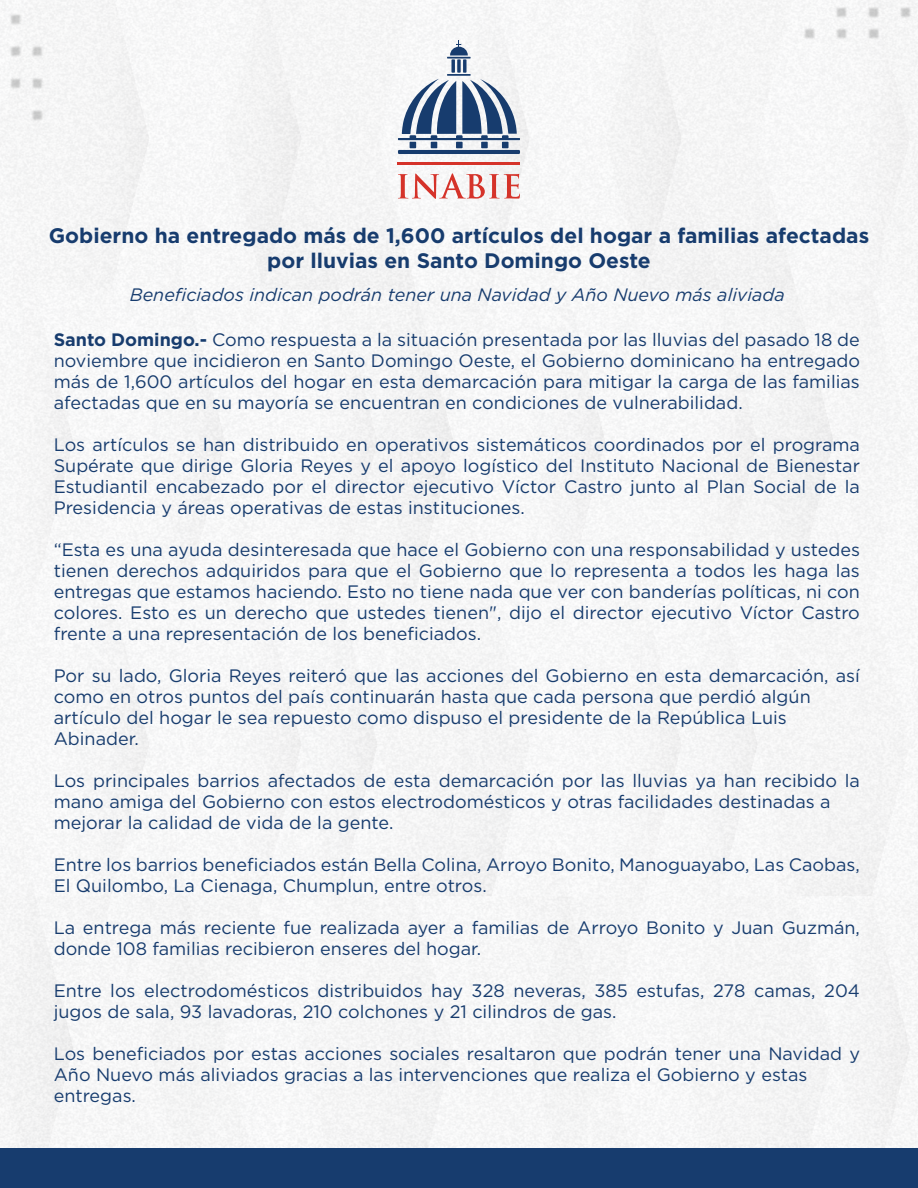
<style>
.page{position:relative;width:918px;height:1188px;background:#fff}
.page>*{position:absolute;margin:0;border:0;box-sizing:border-box;transform-origin:0 0}
.t1{font:700 21px/25.2px "Gotham";color:#173c6e;text-align:center}
.t2{font:18px/21px "Gotham";color:#173c6e}
.t3{font:italic 18px "Gotham";color:#173c6e}
.s1{font-weight:700}
</style>
<div class="page">
<div style="left:0;top:0;width:918px;height:1148px;background:#f6f6f6"></div>
<div style="left:751px;top:0;width:167px;height:92px;background:#f6f6f6"></div>
<div style="left:0;top:0;width:95px;height:174px;background:#f5f5f6"></div>
<hr style="left:447px;top:57px;width:24px;height:2px;background:#173c6e">
<hr style="left:398px;top:162px;width:122px;height:3px;background:#d5332a">
<svg style="left:398px;top:173px;width:122px;height:26px"></svg>
<hr style="left:398px;top:150px;width:122px;height:4px;background:#173c6e">
<hr style="left:398px;top:138px;width:122px;height:2px;background:#173c6e">
<svg style="left:402px;top:79px;width:115px;height:69px"></svg>
<hr style="left:447px;top:74px;width:24px;height:2px;background:#173c6e">
<svg style="left:451px;top:59px;width:4px;height:14px"></svg>
<svg style="left:457px;top:59px;width:4px;height:14px"></svg>
<svg style="left:463px;top:59px;width:4px;height:14px"></svg>
<svg style="left:450px;top:40px;width:18px;height:16px"></svg>
<div style="left:0;top:1148px;width:918px;height:40px;background:#173c6e"></div>
<p class="t1" style="left:49px;top:224px;width:822px">Gobierno ha entregado más de 1,600 artículos del hogar a familias afectadas por lluvias en Santo Domingo Oeste</p>
<p class="t3" style="left:130px;top:287px;width:656px">Beneficiados indican podrán tener una Navidad y Año Nuevo más aliviada</p>
<p class="t2" style="left:54px;top:330px;width:808px;text-align:justify"><span class="s1">Santo Domingo.-</span> Como respuesta a la situación presentada por las lluvias del pasado 18 de noviembre que incidieron en Santo Domingo Oeste, el Gobierno dominicano ha entregado más de 1,600 artículos del hogar en esta demarcación para mitigar la carga de las familias afectadas que en su mayoría se encuentran en condiciones de vulnerabilidad.</p>
<p class="t2" style="left:54px;top:435px;width:808px;text-align:justify">Los artículos se han distribuido en operativos sistemáticos coordinados por el programa Supérate que dirige Gloria Reyes y el apoyo logístico del Instituto Nacional de Bienestar Estudiantil encabezado por el director ejecutivo Víctor Castro junto al Plan Social de la Presidencia y áreas operativas de estas instituciones.</p>
<p class="t2" style="left:54px;top:540px;width:808px;text-align:justify">“Esta es una ayuda desinteresada que hace el Gobierno con una responsabilidad y ustedes tienen derechos adquiridos para que el Gobierno que lo representa a todos les haga las entregas que estamos haciendo. Esto no tiene nada que ver con banderías políticas, ni con colores. Esto es un derecho que ustedes tienen", dijo el director ejecutivo Víctor Castro frente a una representación de los beneficiados.</p>
<p class="t2" style="left:54px;top:666px;width:808px">Por su lado, Gloria Reyes reiteró que las acciones del Gobierno en esta demarcación, así como en otros puntos del país continuarán hasta que cada persona que perdió algún artículo del hogar le sea repuesto como dispuso el presidente de la República Luis Abinader.</p>
<p class="t2" style="left:54px;top:771px;width:808px">Los principales barrios afectados de esta demarcación por las lluvias ya han recibido la mano amiga del Gobierno con estos electrodomésticos y otras facilidades destinadas a mejorar la calidad de vida de la gente.</p>
<p class="t2" style="left:54px;top:855px;width:808px">Entre los barrios beneficiados están Bella Colina, Arroyo Bonito, Manoguayabo, Las Caobas,<br>El Quilombo, La Cienaga, Chumplun, entre otros.</p>
<p class="t2" style="left:54px;top:918px;width:808px">La entrega más reciente fue realizada ayer a familias de Arroyo Bonito y Juan Guzmán, donde 108 familias recibieron enseres del hogar.</p>
<p class="t2" style="left:54px;top:981px;width:808px">Entre los electrodomésticos distribuidos hay 328 neveras, 385 estufas, 278 camas, 204 jugos de sala, 93 lavadoras, 210 colchones y 21 cilindros de gas.</p>
<p class="t2" style="left:54px;top:1044px;width:808px">Los beneficiados por estas acciones sociales resaltaron que podrán tener una Navidad y<br>Año Nuevo más aliviados gracias a las intervenciones que realiza el Gobierno y estas entregas.</p>
</div>
